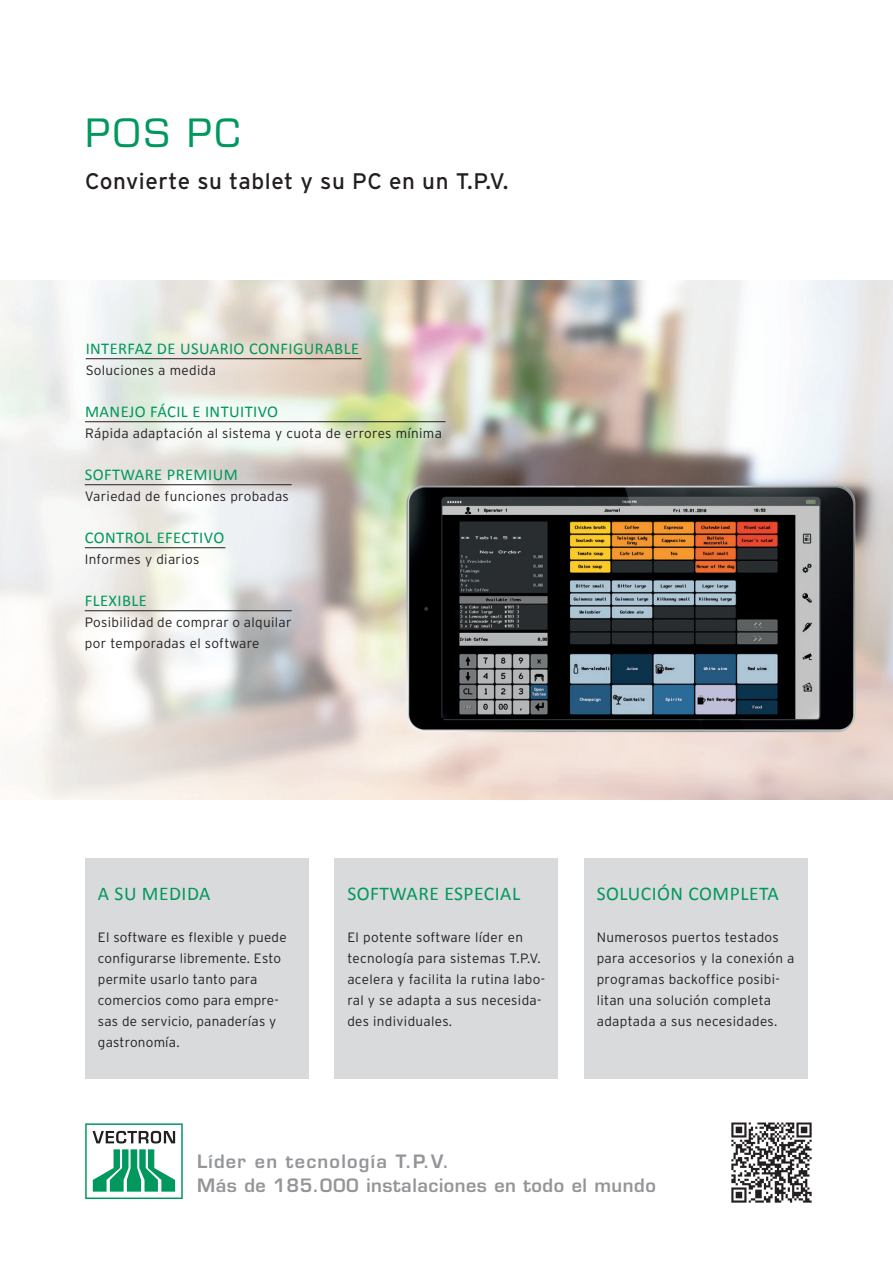
<style>
.page{position:relative;width:893px;height:1263px;background:#fff}
.page>*{position:absolute;margin:0;border:0;box-sizing:border-box;transform-origin:0 0}
.t1{font:39px "Eurostile SB";color:#00985c}
.t2{font:22.5px "Interstate";letter-spacing:.025em;color:#231f20}
.t3{font:19.5px "Calibri";letter-spacing:.025em;color:#00985c}
.t4{font:600 18px "Eurostile LT Std";letter-spacing:.03em;color:#939598}
.t5{font:600 18px "Eurostile LT Std";letter-spacing:.07em;color:#939598}
.t6{font:16.5px "Calibri";letter-spacing:.025em;color:#00985c}
.t7{font:300 13.5px/21px "Interstate";letter-spacing:.025em;color:#231f20}
</style>
<div class="page">
<div style="left:85px;top:858px;width:224px;height:220px;background:#d9dadc"></div>
<div style="left:334px;top:858px;width:224px;height:220px;background:#d9dadc"></div>
<div style="left:584px;top:858px;width:224px;height:220px;background:#d9dadc"></div>
<img style="left:0;top:281px;width:893px;height:518px">
<hr style="left:85px;top:421px;width:361px;height:1px;background:#231f20">
<hr style="left:85px;top:547px;width:140px;height:1px;background:#231f20">
<hr style="left:86px;top:358px;width:275px;height:1px;background:#231f20">
<hr style="left:85px;top:484px;width:207px;height:1px;background:#231f20">
<hr style="left:85px;top:610px;width:207px;height:1px;background:#231f20">
<img style="left:731px;top:1122px;width:80px;height:80px">
<svg style="left:85px;top:1123px;width:98px;height:76px"></svg>
<h1 class="t1" style="left:85px;top:108px;width:157px">POS PC</h1>
<h2 class="t2" style="left:85px;top:167px;width:425px">Convierte su tablet y su PC en un T.P.V.</h2>
<p class="t6" style="left:86px;top:338px;width:275px">INTERFAZ DE USUARIO CONFIGURABLE</p>
<p class="t7" style="left:86px;top:360px;width:132px">Soluciones a medida</p>
<p class="t6" style="left:85px;top:401px;width:195px">MANEJO FÁCIL E INTUITIVO</p>
<p class="t7" style="left:85px;top:423px;width:358px">Rápida adaptación al sistema y cuota de errores mínima</p>
<p class="t6" style="left:85px;top:464px;width:155px">SOFTWARE PREMIUM</p>
<p class="t7" style="left:85px;top:486px;width:206px">Variedad de funciones probadas</p>
<p class="t6" style="left:85px;top:527px;width:141px">CONTROL EFECTIVO</p>
<p class="t7" style="left:85px;top:549px;width:116px">Informes y diarios</p>
<p class="t6" style="left:85px;top:590px;width:64px">FLEXIBLE</p>
<p class="t7" style="left:85px;top:612px;width:208px">Posibilidad de comprar o alquilar por temporadas el software</p>
<h3 class="t3" style="left:98px;top:881px;width:114px">A SU MEDIDA</h3>
<p class="t7" style="left:98px;top:927px;width:190px">El software es flexible y puede configurarse libremente. Esto permite usarlo tanto para comercios como para empre&shy;sas de servicio, panaderías y gastronomía.</p>
<h3 class="t3" style="left:347px;top:881px;width:174px">SOFTWARE ESPECIAL</h3>
<p class="t7" style="left:347px;top:927px;width:199px">El potente software líder en tecnología para sistemas T.P.V. acelera y facilita la rutina labo&shy;ral y se adapta a sus necesida&shy;des individuales.</p>
<h3 class="t5" style="left:197px;top:1150px;width:253px">Líder en tecnología T.P.V.</h3>
<h3 class="t3" style="left:597px;top:881px;width:184px">SOLUCIÓN COMPLETA</h3>
<p class="t7" style="left:597px;top:927px;width:199px">Numerosos puertos testados para accesorios y la conexión a programas backoffice posibi&shy;litan una solución completa adaptada a sus necesidades.</p>
<h3 class="t4" style="left:197px;top:1174px;width:460px">Más de 185.000 instalaciones en todo el mundo</h3>
</div>
